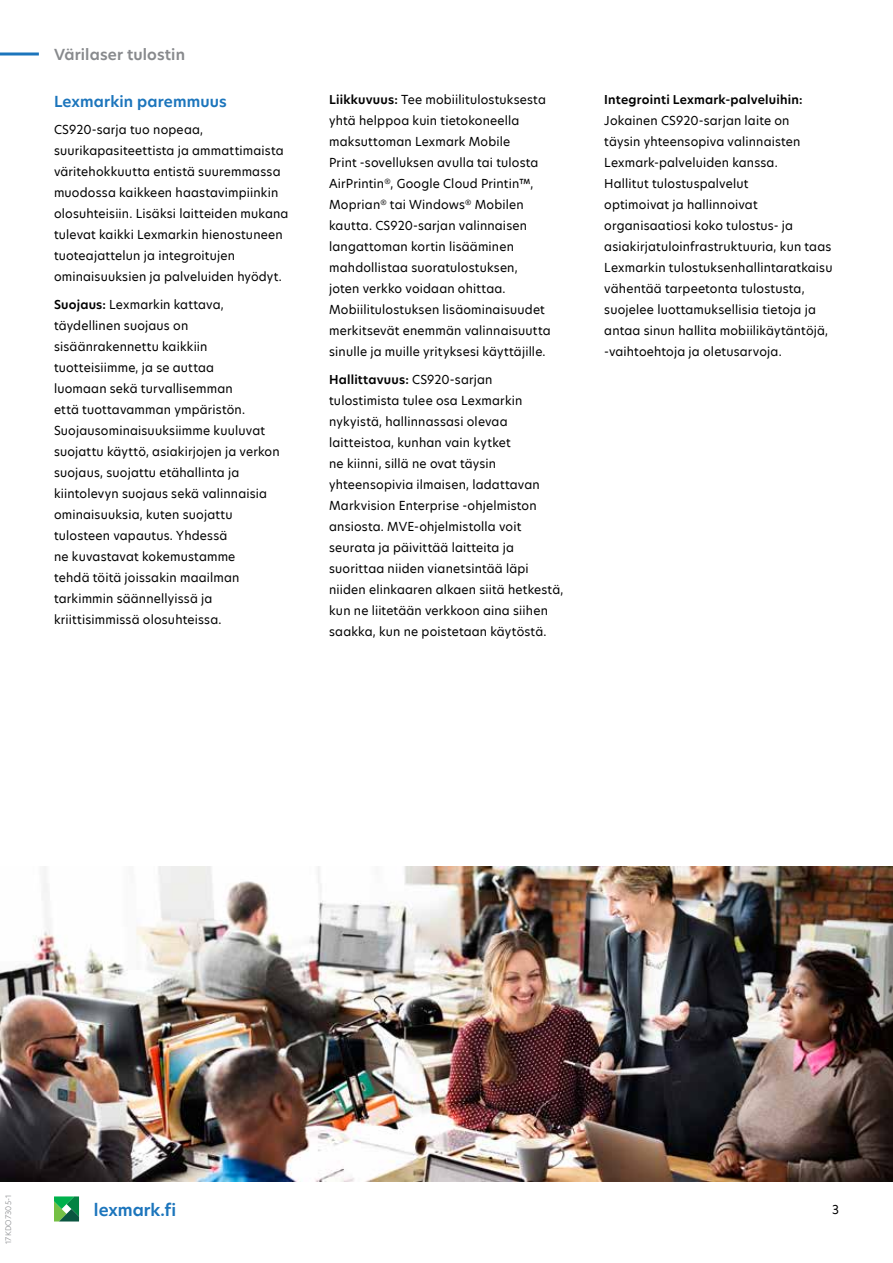
<style>
.page{position:relative;width:893px;height:1263px;background:#fff}
.page>*{position:absolute;margin:0;border:0;box-sizing:border-box;transform-origin:0 0}
.t1{font:600 16.5px "TP Hero";color:#1c75bc}
.t2{font:600 15px "TP Hero";letter-spacing:.01em;color:#1c75bc}
.t3{font:600 15px "TP Hero";letter-spacing:.01em;color:#888a8d}
.t4{font:12px/21px "TP Hero";letter-spacing:.015em;color:#000}
.t5{font:600 12px "TP Hero";letter-spacing:.015em;color:#000}
.t6{font:300 7.5px "TP Hero";letter-spacing:.025em;color:#888a8d}
.s1{font-weight:600}
</style>
<div class="page">
<hr style="left:0;top:52px;width:39px;height:3px;background:#1c75bc">
<svg style="left:54px;top:1196px;width:25px;height:25px"></svg>
<img style="left:0;top:867px;width:893px;height:315px">
<p class="t3" style="left:54px;top:44px;width:133px">Värilaser tulostin</p>
<p class="t2" style="left:54px;top:91px;width:174px">Lexmarkin paremmuus</p>
<p class="t4" style="left:54px;top:119px;width:236px">CS920-sarja tuo nopeaa, suurikapasiteettista ja ammattimaista väritehokkuutta entistä suuremmassa muodossa kaikkeen haastavimpiinkin olosuhteisiin. Lisäksi laitteiden mukana tulevat kaikki Lexmarkin hienostuneen tuoteajattelun ja integroitujen ominaisuuksien ja palveluiden hyödyt.</p>
<p class="t4" style="left:54px;top:294px;width:227px"><span class="s1">Suojaus:</span> Lexmarkin kattava, täydellinen suojaus on sisäänrakennettu kaikkiin tuotteisiimme, ja se auttaa<br>luomaan sekä turvallisemman<br>että tuottavamman ympäristön.<br>Suojausominaisuuksiimme kuuluvat suojattu käyttö, asiakirjojen ja verkon suojaus, suojattu etähallinta ja kiintolevyn suojaus sekä valinnaisia ominaisuuksia, kuten suojattu tulosteen vapautus. Yhdessä<br>ne kuvastavat kokemustamme<br>tehdä töitä joissakin maailman tarkimmin säännellyissä ja kriittisimmissä olosuhteissa.</p>
<p class="t4" style="left:329px;top:89px;width:223px"><span class="s1">Liikkuvuus:</span> Tee mobiilitulostuksesta yhtä helppoa kuin tietokoneella maksuttoman Lexmark Mobile<br>Print -sovelluksen avulla tai tulosta AirPrintin<sup>®</sup>, Google Cloud Printin™, Moprian<sup>®</sup> tai Windows<sup>®</sup> Mobilen kautta. CS920-sarjan valinnaisen langattoman kortin lisääminen mahdollistaa suoratulostuksen, joten verkko voidaan ohittaa.<br>Mobiilitulostuksen lisäominaisuudet merkitsevät enemmän valinnaisuutta sinulle ja muille yrityksesi käyttäjille.</p>
<p class="t4" style="left:329px;top:369px;width:236px"><span class="s1">Hallittavuus:</span> CS920-sarjan tulostimista tulee osa Lexmarkin nykyistä, hallinnassasi olevaa laitteistoa, kunhan vain kytket<br>ne kiinni, sillä ne ovat täysin yhteensopivia ilmaisen, ladattavan Markvision Enterprise -ohjelmiston ansiosta. MVE-ohjelmistolla voit seurata ja päivittää laitteita ja suorittaa niiden vianetsintää läpi niiden elinkaaren alkaen siitä hetkestä, kun ne liitetään verkkoon aina siihen saakka, kun ne poistetaan käytöstä.</p>
<p class="t5" style="left:604px;top:92px;width:200px">Integrointi Lexmark-palveluihin:</p>
<p class="t4" style="left:604px;top:110px;width:230px">Jokainen CS920-sarjan laite on<br>täysin yhteensopiva valinnaisten Lexmark-palveluiden kanssa.<br>Hallitut tulostuspalvelut<br>optimoivat ja hallinnoivat organisaatiosi koko tulostus- ja asiakirjatuloinfrastruktuuria, kun taas Lexmarkin tulostuksenhallintaratkaisu vähentää tarpeetonta tulostusta, suojelee luottamuksellisia tietoja ja antaa sinun hallita mobiilikäytäntöjä, -vaihtoehtoja ja oletusarvoja.</p>
<p class="t6" style="left:3px;top:1244px;width:50px;rotate:-90deg">17KDO7305-1</p>
<h1 class="t1" style="left:94px;top:1198px;width:84px">lexmark.fi</h1>
<p class="t4" style="left:832px;top:1199px;width:8px">3</p>
</div>
